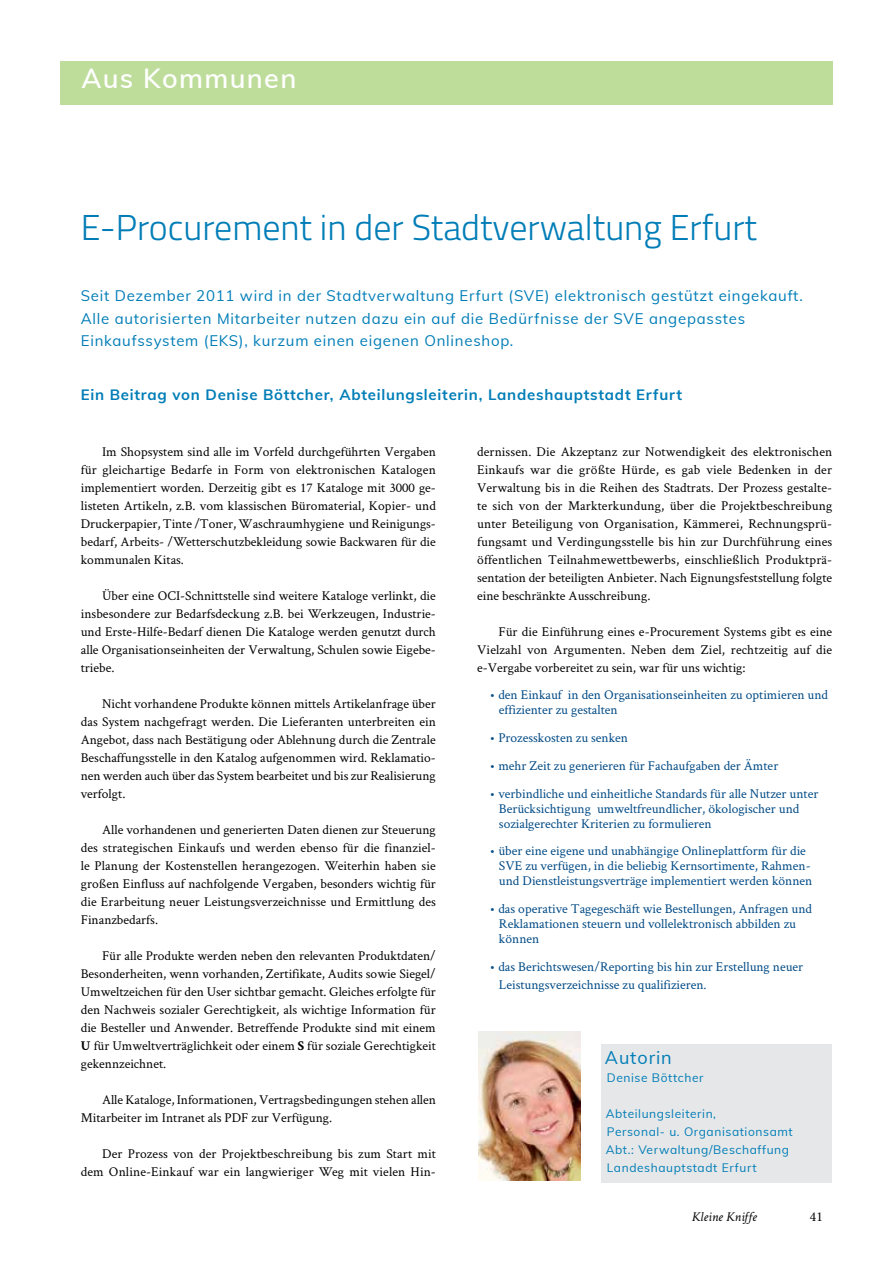
<style>
.page{position:relative;width:893px;height:1263px;background:#fff}
.page>*{position:absolute;margin:0;border:0;box-sizing:border-box;transform-origin:0 0}
.t1{font:300 36px "Titillium Web";color:#007db7}
.t2{font:600 27px "Muli";letter-spacing:.05em;color:#fff}
.t3{font:18px "Muli";letter-spacing:.05em;color:#007db7}
.t4{font:15px/22.5px "Muli";letter-spacing:.05em;color:#007db7}
.t5{font:700 15px "Muli";letter-spacing:.05em;color:#007db7}
.t6{font:13.5px/18px "Crimson Text";color:#000;text-align:justify}
.t7{font:13.5px/15px "Crimson Text";color:#004a85}
.t8{font:italic 13.5px "Crimson Text";color:#000}
.t9{font:13.5px "Minion Pro";color:#000}
.t10{font:12px/18px "Muli";letter-spacing:.05em;color:#007db7}
.s1{font-weight:700}
</style>
<div class="page">
<div style="left:602px;top:1044px;width:230px;height:138px;background:#e6e7e8"></div>
<img style="left:479px;top:1032px;width:102px;height:148px">
<div style="left:60px;top:61px;width:773px;height:43px;background:#bedd9b"></div>
<h2 class="t2" style="left:81px;top:58px;width:216px">Aus Kommunen</h2>
<h1 class="t1" style="left:81px;top:202px;width:678px">E-Procurement in der Stadtverwaltung Erfurt</h1>
<p class="t4" style="left:81px;top:284px;width:723px">Seit Dezember 2011 wird in der Stadtverwaltung Erfurt (SVE) elektronisch gestützt eingekauft.<br>Alle autorisierten Mitarbeiter nutzen dazu ein auf die Bedürfnisse der SVE angepasstes<br>Einkaufssystem (EKS), kurzum einen eigenen Onlineshop.</p>
<p class="t5" style="left:81px;top:383px;width:603px">Ein Beitrag von Denise Böttcher, Abteilungsleiterin, Landeshauptstadt Erfurt</p>
<p class="t6" style="left:81px;top:442px;width:357px;text-indent:21px">Im Shopsystem sind alle im Vorfeld durchgeführten Vergaben für gleichartige Bedarfe in Form von elektronischen Katalogen implementiert worden. Derzeitig gibt es 17 Kataloge mit 3000 ge&shy;listeten Artikeln, z.B. vom klassischen Büromaterial, Kopier- und Druckerpapier, Tinte /Toner, Waschraumhygiene und Reinigungs&shy;bedarf, Arbeits- /Wetterschutzbekleidung sowie Backwaren für die kommunalen Kitas.</p>
<p class="t6" style="left:81px;top:586px;width:357px;text-indent:21px">Über eine OCI-Schnittstelle sind weitere Kataloge verlinkt, die insbesondere zur Bedarfsdeckung z.B. bei Werkzeugen, Industrie&shy;und Erste-Hilfe-Bedarf dienen Die Kataloge werden genutzt durch alle Organisationseinheiten der Verwaltung, Schulen sowie Eigebe&shy;triebe.</p>
<p class="t6" style="left:81px;top:694px;width:357px;text-indent:21px">Nicht vorhandene Produkte können mittels Artikelanfrage über das System nachgefragt werden. Die Lieferanten unterbreiten ein Angebot, dass nach Bestätigung oder Ablehnung durch die Zentrale Beschaffungsstelle in den Katalog aufgenommen wird. Reklamatio&shy;nen werden auch über das System bearbeitet und bis zur Realisierung verfolgt.</p>
<p class="t6" style="left:81px;top:820px;width:357px;text-indent:21px">Alle vorhandenen und generierten Daten dienen zur Steuerung des strategischen Einkaufs und werden ebenso für die finanziel&shy;le Planung der Kostenstellen herangezogen. Weiterhin haben sie großen Einfluss auf nachfolgende Vergaben, besonders wichtig für die Erarbeitung neuer Leistungsverzeichnisse und Ermittlung des Finanzbedarfs.</p>
<p class="t6" style="left:81px;top:946px;width:357px;text-indent:21px">Für alle Produkte werden neben den relevanten Produktdaten/ Besonderheiten, wenn vorhanden, Zertifikate, Audits sowie Siegel/ Umweltzeichen für den User sichtbar gemacht. Gleiches erfolgte für den Nachweis sozialer Gerechtigkeit, als wichtige Information für die Besteller und Anwender. Betreffende Produkte sind mit einem <span class="s1">U</span> für Umweltverträglichkeit oder einem <span class="s1">S</span> für soziale Gerechtigkeit gekennzeichnet.</p>
<p class="t6" style="left:81px;top:1090px;width:357px;text-indent:21px">Alle Kataloge, Informationen, Vertragsbedingungen stehen allen<br>Mitarbeiter im Intranet als PDF zur Verfügung.</p>
<p class="t6" style="left:81px;top:1144px;width:357px;text-align:right">Der Prozess von der Projektbeschreibung bis zum Start mit dem Online-Einkauf war ein langwieriger Weg mit vielen Hin-</p>
<p class="t6" style="left:477px;top:442px;width:357px">dernissen. Die Akzeptanz zur Notwendigkeit des elektronischen Einkaufs war die größte Hürde, es gab viele Bedenken in der Verwaltung bis in die Reihen des Stadtrats. Der Prozess gestalte&shy;te sich von der Markterkundung, über die Projektbeschreibung unter Beteiligung von Organisation, Kämmerei, Rechnungsprü&shy;fungsamt und Verdingungsstelle bis hin zur Durchführung eines öffentlichen Teilnahmewettbewerbs, einschließlich Produktprä&shy;sentation der beteiligten Anbieter. Nach Eignungsfeststellung folgte eine beschränkte Ausschreibung.</p>
<p class="t6" style="left:477px;top:622px;width:357px;text-indent:21px">Für die Einführung eines e-Procurement Systems gibt es eine Vielzahl von Argumenten. Neben dem Ziel, rechtzeitig auf die e-Vergabe vorbereitet zu sein, war für uns wichtig:</p>
<p class="t7" style="left:499px;top:687px;width:331px;text-indent:-9px">• den Einkauf in den Organisationseinheiten zu optimieren und effizienter zu gestalten</p>
<p class="t7" style="left:490px;top:730px;width:140px">• Prozesskosten zu senken</p>
<p class="t7" style="left:490px;top:757px;width:290px">• mehr Zeit zu generieren für Fachaufgaben der Ämter</p>
<p class="t7" style="left:499px;top:785px;width:321px;text-indent:-9px">• verbindliche und einheitliche Standards für alle Nutzer unter<br>Berücksichtigung umweltfreundlicher, ökologischer und sozialgerechter Kriterien zu formulieren</p>
<p class="t7" style="left:499px;top:843px;width:315px;text-indent:-9px">• über eine eigene und unabhängige Onlineplattform für die<br>SVE zu verfügen, in die beliebig Kernsortimente, Rahmen&shy;und Dienstleistungsverträge implementiert werden können</p>
<p class="t7" style="left:499px;top:901px;width:315px;text-indent:-9px">• das operative Tagegeschäft wie Bestellungen, Anfragen und<br>Reklamationen steuern und vollelektronisch abbilden zu können</p>
<p class="t7" style="left:499px;top:957px;width:306px;line-height:18px;text-indent:-9px">• das Berichtswesen/Reporting bis hin zur Erstellung neuer<br>Leistungsverzeichnisse zu qualifizieren.</p>
<h3 class="t3" style="left:605px;top:1044px;width:68px">Autorin</h3>
<p class="t10" style="left:607px;top:1068px;width:98px">Denise Böttcher</p>
<p class="t10" style="left:606px;top:1104px;width:189px">Abteilungsleiterin,<br>Personal- u. Organisationsamt<br>Abt.: Verwaltung/Beschaffung<br>Landeshauptstadt Erfurt</p>
<p class="t8" style="left:692px;top:1209px;width:67px">Kleine Kniffe</p>
<p class="t9" style="left:810px;top:1208px;width:14px">41</p>
</div>
